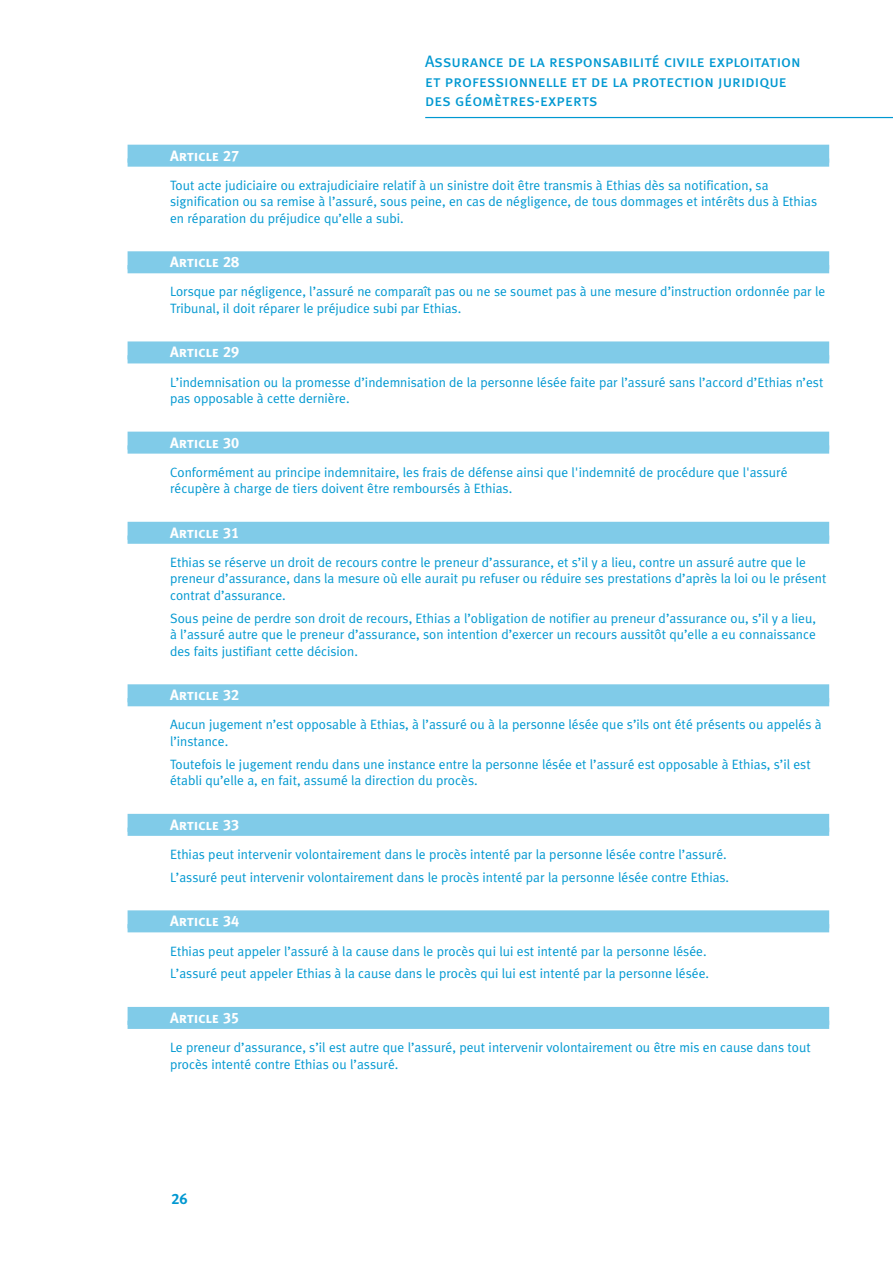
<style>
.page{position:relative;width:893px;height:1263px;background:#fff}
.page>*{position:absolute;margin:0;border:0;box-sizing:border-box;transform-origin:0 0}
.t1{font:16.5px/19.8px "Meta Ethias Book Caps";color:#0098d1}
.t2{font:15px "Meta Ethias Bold Caps";color:#fff}
.t3{font:15px "Meta Ethias Bold Caps";color:#0098d1}
.t4{font:13.5px/16.5px "Meta Ethias Normal";color:#0098d1}
</style>
<div class="page">
<hr style="left:425px;top:117px;width:468px;height:1px;background:#0098d1">
<div style="left:128px;top:145px;width:701px;height:18px;background:#80cbe8"></div>
<div style="left:128px;top:158px;width:701px;height:9px;background:#80cbe8"></div>
<div style="left:128px;top:251px;width:701px;height:18px;background:#80cbe8"></div>
<div style="left:128px;top:265px;width:701px;height:8px;background:#80cbe8"></div>
<div style="left:128px;top:341px;width:701px;height:18px;background:#80cbe8"></div>
<div style="left:128px;top:355px;width:701px;height:8px;background:#80cbe8"></div>
<div style="left:128px;top:432px;width:701px;height:18px;background:#80cbe8"></div>
<div style="left:128px;top:445px;width:701px;height:9px;background:#80cbe8"></div>
<div style="left:128px;top:522px;width:701px;height:18px;background:#80cbe8"></div>
<div style="left:128px;top:535px;width:701px;height:9px;background:#80cbe8"></div>
<div style="left:128px;top:684px;width:701px;height:18px;background:#80cbe8"></div>
<div style="left:128px;top:698px;width:701px;height:8px;background:#80cbe8"></div>
<div style="left:128px;top:814px;width:701px;height:18px;background:#80cbe8"></div>
<div style="left:128px;top:827px;width:701px;height:9px;background:#80cbe8"></div>
<div style="left:128px;top:910px;width:701px;height:18px;background:#80cbe8"></div>
<div style="left:128px;top:924px;width:701px;height:8px;background:#80cbe8"></div>
<div style="left:128px;top:1007px;width:701px;height:18px;background:#80cbe8"></div>
<div style="left:128px;top:1021px;width:701px;height:8px;background:#80cbe8"></div>
<p class="t1" style="left:425px;top:51px;width:377px">Assurance de la responsabilité civile exploitation et professionnelle et de la protection juridique des géomètres-experts</p>
<p class="t2" style="left:170px;top:147px;width:71px">Article 27</p>
<p class="t4" style="left:170px;top:177px;width:649px">Tout acte judiciaire ou extrajudiciaire relatif à un sinistre doit être transmis à Ethias dès sa notification, sa signification ou sa remise à l’assuré, sous peine, en cas de négligence, de tous dommages et intérêts dus à Ethias en réparation du préjudice qu’elle a subi.</p>
<p class="t2" style="left:170px;top:253px;width:71px">Article 28</p>
<p class="t4" style="left:170px;top:283px;width:657px">Lorsque par négligence, l’assuré ne comparaît pas ou ne se soumet pas à une mesure d’instruction ordonnée par le<br>Tribunal, il doit réparer le préjudice subi par Ethias.</p>
<p class="t2" style="left:170px;top:343px;width:71px">Article 29</p>
<p class="t4" style="left:170px;top:373px;width:655px">L’indemnisation ou la promesse d’indemnisation de la personne lésée faite par l’assuré sans l’accord d’Ethias n’est pas opposable à cette dernière.</p>
<p class="t2" style="left:170px;top:434px;width:71px">Article 30</p>
<p class="t4" style="left:170px;top:464px;width:619px">Conformément au principe indemnitaire, les frais de défense ainsi que l'indemnité de procédure que l'assuré récupère à charge de tiers doivent être remboursés à Ethias.</p>
<p class="t2" style="left:170px;top:524px;width:71px">Article 31</p>
<p class="t4" style="left:170px;top:554px;width:658px">Ethias se réserve un droit de recours contre le preneur d’assurance, et s’il y a lieu, contre un assuré autre que le preneur d’assurance, dans la mesure où elle aurait pu refuser ou réduire ses prestations d’après la loi ou le présent contrat d’assurance.</p>
<p class="t4" style="left:170px;top:610px;width:648px;text-align:justify">Sous peine de perdre son droit de recours, Ethias a l’obligation de notifier au preneur d’assurance ou, s’il y a lieu, à l’assuré autre que le preneur d’assurance, son intention d’exercer un recours aussitôt qu’elle a eu connaissance des faits justifiant cette décision.</p>
<p class="t2" style="left:170px;top:686px;width:71px">Article 32</p>
<p class="t4" style="left:170px;top:716px;width:653px">Aucun jugement n’est opposable à Ethias, à l’assuré ou à la personne lésée que s’ils ont été présents ou appelés à l’instance.</p>
<p class="t4" style="left:170px;top:756px;width:642px">Toutefois le jugement rendu dans une instance entre la personne lésée et l’assuré est opposable à Ethias, s’il est établi qu’elle a, en fait, assumé la direction du procès.</p>
<p class="t2" style="left:170px;top:816px;width:71px">Article 33</p>
<p class="t4" style="left:170px;top:843px;width:561px;line-height:23px">Ethias peut intervenir volontairement dans le procès intenté par la personne lésée contre l’assuré.<br>L’assuré peut intervenir volontairement dans le procès intenté par la personne lésée contre Ethias.</p>
<p class="t2" style="left:170px;top:912px;width:71px">Article 34</p>
<p class="t4" style="left:170px;top:939px;width:540px;line-height:23px">Ethias peut appeler l’assuré à la cause dans le procès qui lui est intenté par la personne lésée.<br>L’assuré peut appeler Ethias à la cause dans le procès qui lui est intenté par la personne lésée.</p>
<p class="t2" style="left:170px;top:1009px;width:71px">Article 35</p>
<p class="t4" style="left:170px;top:1039px;width:642px">Le preneur d’assurance, s’il est autre que l’assuré, peut intervenir volontairement ou être mis en cause dans tout procès intenté contre Ethias ou l’assuré.</p>
<p class="t3" style="left:172px;top:1190px;width:18px">26</p>
</div>
